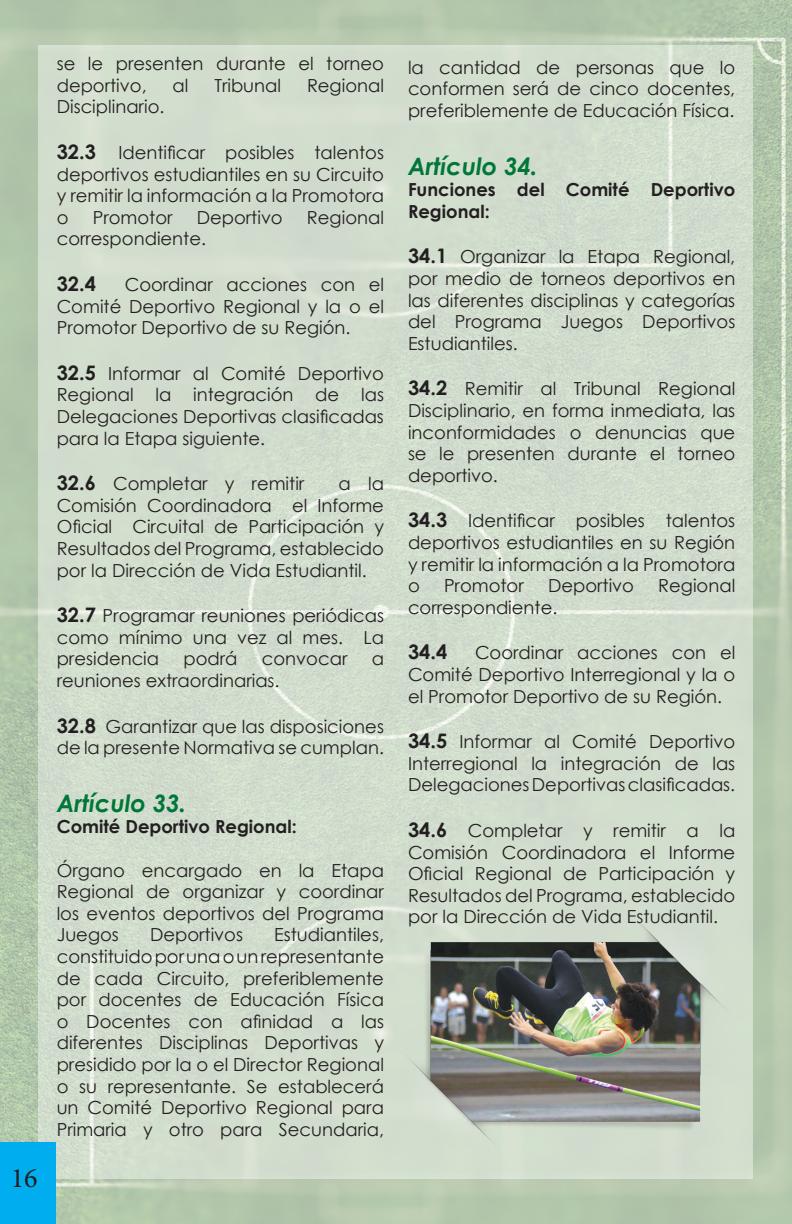
<style>
.page{position:relative;width:792px;height:1224px;background:#fff}
.page>*{position:absolute;margin:0;border:0;box-sizing:border-box;transform-origin:0 0}
.t1{font:28px "Minion Pro";color:#231f20}
.Sin_espaciado{font:italic 700 24px "Century Gothic";color:#007638}
.Sin_espaciado-2{font:700 20px "Century Gothic";color:#231f20}
.Sin_espaciado-3{font:18px/21.6px "Century Gothic";color:#231f20;text-align:justify}
.Sin_espaciado-4{font:700 18px/21.6px "Century Gothic";color:#231f20}
.s1{font-weight:700;font-size:20px}
</style>
<div class="page">
<img style="left:0;top:0;width:792px;height:1224px">
<div style="left:39px;top:45px;width:714px;height:1134px;background:#d1ddcd"></div>
<div style="left:0;top:1143px;width:56px;height:81px;background:#00aeef"></div>
<img style="left:396px;top:907px;width:326px;height:235px">
<h1 class="t1" style="left:11px;top:1160px;width:28px">16</h1>
<p class="Sin_espaciado-3" style="left:57px;top:53px;width:329px">se le presenten durante el torneo deportivo,</p>
<p class="Sin_espaciado-3" style="left:173px;top:74px;width:17px">al</p>
<p class="Sin_espaciado-3" style="left:214px;top:74px;width:68px">Tribunal</p>
<p class="Sin_espaciado-3" style="left:307px;top:74px;width:79px">Regional</p>
<p class="Sin_espaciado-3" style="left:57px;top:96px;width:109px">Disciplinario.</p>
<p class="Sin_espaciado-3" style="left:57px;top:141px;width:329px"><span class="s1">32.3</span> Identificar posibles talentos deportivos estudiantiles en su Circuito y remitir la información a la Promotora o</p>
<p class="Sin_espaciado-3" style="left:93px;top:206px;width:81px">Promotor</p>
<p class="Sin_espaciado-3" style="left:197px;top:206px;width:88px">Deportivo</p>
<p class="Sin_espaciado-3" style="left:307px;top:206px;width:79px">Regional</p>
<p class="Sin_espaciado-3" style="left:57px;top:228px;width:151px">correspondiente.</p>
<p class="Sin_espaciado-2" style="left:57px;top:269px;width:41px">32.4</p>
<p class="Sin_espaciado-3" style="left:57px;top:273px;width:329px;text-indent:68px">Coordinar acciones con el Comité Deportivo Regional y la o el Promotor Deportivo de su Región.</p>
<p class="Sin_espaciado-3" style="left:57px;top:362px;width:329px"><span class="s1">32.5</span> Informar al Comité Deportivo Regional la integración de las Delegaciones Deportivas clasificadas para la Etapa siguiente.</p>
<p class="Sin_espaciado-3" style="left:57px;top:473px;width:249px"><span class="s1">32.6</span> Completar y remitir</p>
<p class="Sin_espaciado-3" style="left:57px;top:473px;width:329px;text-indent:282px">a la Comisión Coordinadora el Informe Oficial Circuital de Participación y Resultados del Programa, establecido por la Dirección de Vida Estudiantil.</p>
<p class="Sin_espaciado-3" style="left:57px;top:605px;width:329px"><span class="s1">32.7</span> Programar reuniones periódicas como mínimo una vez al mes. La presidencia</p>
<p class="Sin_espaciado-3" style="left:184px;top:648px;width:56px">podrá</p>
<p class="Sin_espaciado-3" style="left:262px;top:648px;width:87px">convocar</p>
<p class="Sin_espaciado-3" style="left:372px;top:648px;width:14px">a</p>
<p class="Sin_espaciado-3" style="left:57px;top:669px;width:224px">reuniones extraordinarias.</p>
<p class="Sin_espaciado-3" style="left:57px;top:715px;width:329px"><span class="s1">32.8</span> Garantizar que las disposiciones de la presente Normativa se cumplan.</p>
<p class="Sin_espaciado" style="left:57px;top:785px;width:131px">Artículo 33.</p>
<p class="Sin_espaciado-4" style="left:57px;top:815px;width:242px">Comité Deportivo Regional:</p>
<p class="Sin_espaciado-3" style="left:57px;top:859px;width:329px">Órgano encargado en la Etapa Regional de organizar y coordinar los eventos deportivos del Programa Juegos</p>
<p class="Sin_espaciado-3" style="left:57px;top:924px;width:329px;text-indent:217px">Estudiantiles, constituido por una o un representante de cada Circuito, preferiblemente por docentes de Educación Física o Docentes con afinidad a las diferentes Disciplinas Deportivas y presidido por la o el Director Regional o su representante. Se establecerá un Comité Deportivo Regional para Primaria y otro para Secundaria,</p>
<p class="Sin_espaciado-3" style="left:150px;top:924px;width:95px">Deportivos</p>
<p class="Sin_espaciado-3" style="left:408px;top:56px;width:329px">la cantidad de personas que lo conformen será de cinco docentes, preferiblemente de Educación Física.</p>
<p class="Sin_espaciado" style="left:408px;top:148px;width:131px">Artículo 34.</p>
<p class="Sin_espaciado-4" style="left:408px;top:178px;width:329px">Funciones del Comité Deportivo<br>Regional:</p>
<p class="Sin_espaciado-3" style="left:408px;top:246px;width:329px"><span class="s1">34.1</span> Organizar la Etapa Regional, por medio de torneos deportivos en las diferentes disciplinas y categorías del Programa Juegos Deportivos Estudiantiles.</p>
<p class="Sin_espaciado-3" style="left:408px;top:378px;width:329px"><span class="s1">34.2</span> Remitir al Tribunal Regional Disciplinario, en forma inmediata, las inconformidades o denuncias que se le presenten durante el torneo deportivo.</p>
<p class="Sin_espaciado-3" style="left:408px;top:510px;width:329px"><span class="s1">34.3</span> Identificar posibles talentos deportivos estudiantiles en su Región y remitir la información a la Promotora o</p>
<p class="Sin_espaciado-3" style="left:444px;top:575px;width:81px">Promotor</p>
<p class="Sin_espaciado-3" style="left:548px;top:575px;width:88px">Deportivo</p>
<p class="Sin_espaciado-3" style="left:658px;top:575px;width:79px">Regional</p>
<p class="Sin_espaciado-3" style="left:408px;top:596px;width:151px">correspondiente.</p>
<p class="Sin_espaciado-2" style="left:408px;top:637px;width:41px">34.4</p>
<p class="Sin_espaciado-3" style="left:408px;top:642px;width:329px;text-indent:67px">Coordinar acciones con el Comité Deportivo Interregional y la o el Promotor Deportivo de su Región.</p>
<p class="Sin_espaciado-3" style="left:408px;top:731px;width:329px"><span class="s1">34.5</span> Informar al Comité Deportivo Interregional la integración de las Delegaciones Deportivas clasificadas.</p>
<p class="Sin_espaciado-3" style="left:408px;top:819px;width:329px"><span class="s1">34.6</span> Completar y remitir a la Comisión Coordinadora el Informe Oficial Regional de Participación y Resultados del Programa, establecido por la Dirección de Vida Estudiantil.</p>
</div>
